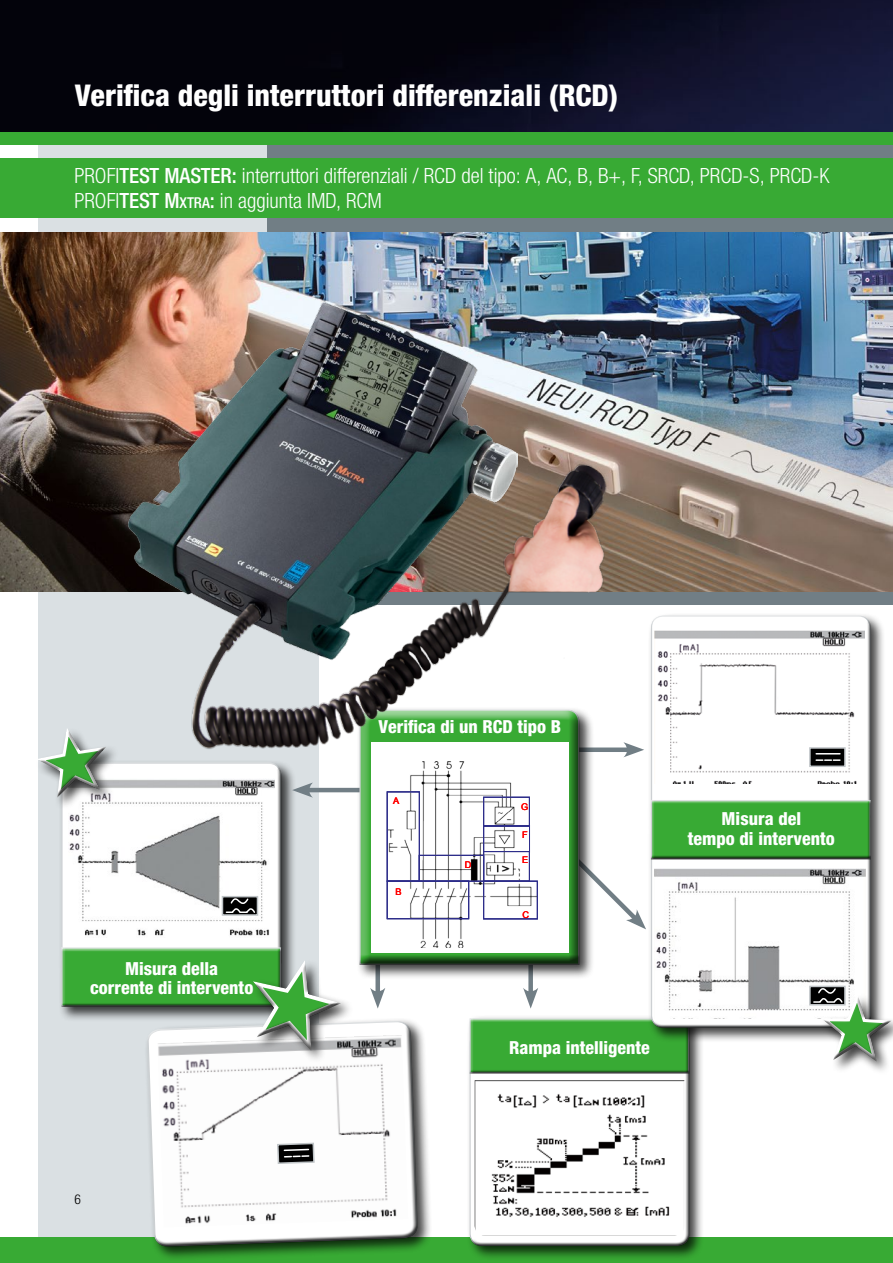
<style>
.page{position:relative;width:893px;height:1263px;background:#fff}
.page>*{position:absolute;margin:0;border:0;box-sizing:border-box;transform-origin:0 0}
.t1{font:800 condensed 30px "Helvetica Neue LTW1 G";color:#fff}
.t2{font:300 condensed 21px/25.5px "Helvetica Neue LTW1 G";color:#fff}
.t3{font:800 condensed 18px/19.5px "Helvetica Neue LTW1 G";color:#fff;text-align:center}
.t4{font:300 condensed 13.5px "Helvetica Neue LTW1 G";color:#000}
.t5{font:9.15px "Arial";color:#f00}
.s1{font-weight:500}
.s2{font-weight:500;font-size:15px}
</style>
<div class="page">
<div style="left:38px;top:145px;width:281px;height:1104px;background:#dae0e3"></div>
<div style="left:268px;top:145px;width:625px;height:460px;background:#717e85"></div>
<div style="left:0;top:158px;width:893px;height:60px;background:#38aa34"></div>
<img style="left:0;top:233px;width:893px;height:359px">
<div style="left:0;top:106px;width:893px;height:39px;background:#38aa34"></div>
<img style="left:0;top:0;width:893px;height:132px">
<div style="left:0;top:1237px;width:893px;height:26px;background:#38aa34"></div>
<div style="left:466px;top:1015px;width:238px;height:246px;background:#000;opacity:.75"></div>
<div style="left:468px;top:1034px;width:224px;height:214px;background:#000;opacity:.75"></div>
<img style="left:475px;top:1080px;width:209px;height:155px">
<div style="left:467px;top:1015px;width:224px;height:58px;background:#f7f7f7"></div>
<div style="left:467px;top:1017px;width:224px;height:57px;background:#000;opacity:.75"></div>
<div style="left:576px;top:747px;width:56px;height:5px;background:#717e85"></div>
<svg style="left:623px;top:742px;width:21px;height:15px"></svg>
<svg style="left:594px;top:874px;width:52px;height:55px"></svg>
<div style="left:528px;top:955px;width:5px;height:41px;background:#717e85"></div>
<svg style="left:523px;top:988px;width:15px;height:20px"></svg>
<div style="left:58px;top:760px;width:238px;height:262px;background:#000;opacity:.75"></div>
<div style="left:61px;top:766px;width:223px;height:208px;background:#000;opacity:.75"></div>
<div style="left:61px;top:946px;width:223px;height:62px;background:#000;opacity:.75"></div>
<svg style="left:225px;top:899px;width:30px;height:14px"></svg>
<div style="left:222px;top:896px;width:36px;height:20px;border:2px solid #bec3c6"></div>
<div style="left:36px;top:726px;width:84px;height:85px;background:#000;opacity:.75"></div>
<svg style="left:36px;top:726px;width:80px;height:75px"></svg>
<div style="left:144px;top:1018px;width:289px;height:243px;background:#000;opacity:.75"></div>
<svg style="left:146px;top:1023px;width:275px;height:226px"></svg>
<img style="left:157px;top:1035px;width:251px;height:192px">
<svg style="left:276px;top:1142px;width:39px;height:23px"></svg>
<div style="left:647px;top:612px;width:239px;height:431px;background:#000;opacity:.75"></div>
<div style="left:650px;top:618px;width:223px;height:210px;background:#000;opacity:.75"></div>
<img style="left:654px;top:629px;width:210px;height:155px">
<div style="left:650px;top:820px;width:223px;height:210px;background:#000;opacity:.75"></div>
<img style="left:655px;top:868px;width:210px;height:150px">
<div style="left:649px;top:797px;width:223px;height:62px;background:#fff"></div>
<div style="left:649px;top:799px;width:223px;height:61px;background:#000;opacity:.75"></div>
<div style="left:810px;top:748px;width:35px;height:18px;background:#000"></div>
<svg style="left:816px;top:753px;width:24px;height:8px"></svg>
<div style="left:809px;top:747px;width:37px;height:20px;border:2px solid #bec3c6"></div>
<div style="left:809px;top:986px;width:37px;height:19px;border:2px solid #bec3c6"></div>
<div style="left:251px;top:958px;width:104px;height:106px;background:#000;opacity:.75"></div>
<svg style="left:238px;top:947px;width:114px;height:109px"></svg>
<img style="left:128px;top:302px;width:389px;height:19px">
<div style="left:820px;top:993px;width:73px;height:82px;background:#000;opacity:.75"></div>
<svg style="left:812px;top:986px;width:81px;height:77px"></svg>
<hr style="left:305px;top:788px;width:65px;height:4px;background:#717e85">
<svg style="left:292px;top:782px;width:21px;height:16px"></svg>
<div style="left:375px;top:955px;width:5px;height:41px;background:#717e85"></div>
<svg style="left:370px;top:988px;width:15px;height:20px"></svg>
<div style="left:356px;top:706px;width:238px;height:274px;background:#000;opacity:.75"></div>
<div style="left:358px;top:711px;width:224px;height:256px;background:#000;opacity:.75"></div>
<div style="left:371px;top:742px;width:197px;height:211px;background:#fff"></div>
<img style="left:389px;top:762px;width:147px;height:185px">
<div style="left:387px;top:792px;width:32px;height:89px;border:1px solid #2d2d8a"></div>
<div style="left:387px;top:881px;width:82px;height:38px;border:1px solid #2d2d8a"></div>
<div style="left:484px;top:881px;width:53px;height:38px;border:1px solid #2d2d8a"></div>
<div style="left:419px;top:855px;width:65px;height:26px;border:1px solid #2d2d8a"></div>
<div style="left:484px;top:851px;width:45px;height:30px;border:1px solid #2d2d8a"></div>
<div style="left:484px;top:826px;width:45px;height:25px;border:1px solid #2d2d8a"></div>
<div style="left:484px;top:797px;width:45px;height:29px;border:1px solid #2d2d8a"></div>
<img style="left:113px;top:321px;width:500px;height:437px">
<h1 class="t1" style="left:75px;top:77px;width:545px">Verifica degli interruttori differenziali (RCD)</h1>
<p class="t2" style="left:74px;top:163px;width:757px">PROFI<span class="s1">TEST MASTER:</span> interruttori differenziali / RCD del tipo: A, AC, B, B+, F, SRCD, PRCD-S, PRCD-K<br>PROFI<span class="s1">TEST M</span><span class="s2">XTRA</span><span class="s1">:</span> in aggiunta IMD, RCM</p>
<p class="t3" style="left:379px;top:717px;width:184px">Verifica di un RCD tipo B</p>
<p class="t3" style="left:90px;top:958px;width:165px">Misura della<br>corrente di intervento</p>
<p class="t4" style="left:74px;top:1191px;width:8px">6</p>
<p class="t5" style="left:393px;top:795px;width:8px">A</p>
<p class="t5" style="left:395px;top:885px;width:8px">B</p>
<p class="t5" style="left:465px;top:858px;width:8px">D</p>
<p class="t5" style="left:521px;top:800px;width:9px">G</p>
<p class="t5" style="left:522px;top:829px;width:7px">F</p>
<p class="t5" style="left:522px;top:854px;width:8px">E</p>
<p class="t5" style="left:522px;top:909px;width:8px">C</p>
<p class="t3" style="left:688px;top:809px;width:148px">Misura del<br>tempo di intervento</p>
<p class="t3" style="left:509px;top:1037px;width:142px">Rampa intelligente</p>
</div>
